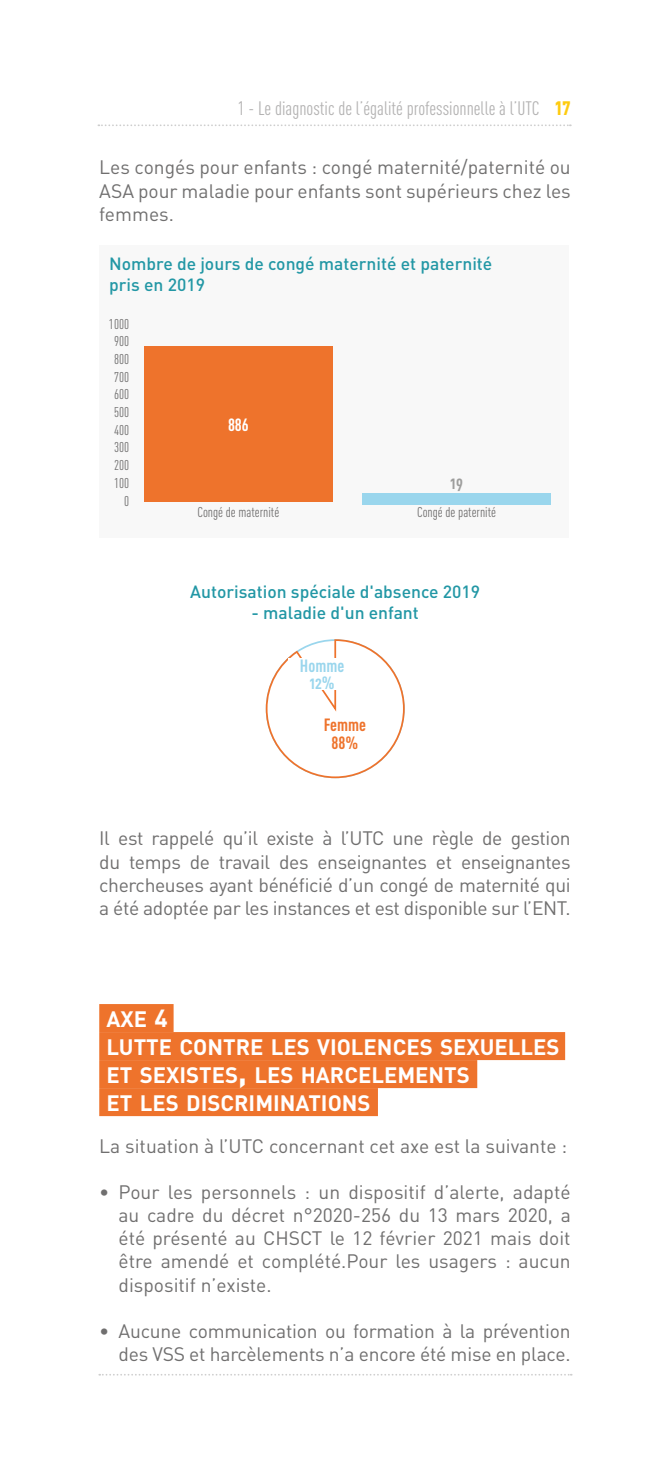
<style>
.page{position:relative;width:670px;height:1474px;background:#fff}
.page>*{position:absolute;margin:0;border:0;box-sizing:border-box;transform-origin:0 0}
.t1{font:700 22.05px/28px "DIN";color:#fff}
.t2{font:19.25px/23.1px "DIN";letter-spacing:-.01em;color:#706f6f;text-align:justify}
.t3{font:19.25px "DIN Cond";color:#b3b2b2}
.t4{font:500 17.5px/21px "DIN";color:#2297a5}
.t5{font:17.5px/17.5px "DIN Cond Bold Alternate";color:#9ad6ed;text-align:center}
.t6{font:17.5px/17.5px "DIN Cond Bold Alternate";color:#ee732c;text-align:center}
.t7{font:17.5px "DIN Cond Bold Alternate";color:#fff}
.t8{font:17.5px "DIN Cond Bold Alternate";color:#9d9d9c}
.t9{font:14px/17.7px "DIN Cond";color:#706f6f;text-align:right}
.s1{font-weight:900;color:#fecb0f}
.s2{font-size:24.5px}
.s3{font-size:31.5px}
</style>
<div class="page">
<svg style="left:98px;top:124px;width:473px;height:2px"></svg>
<svg style="left:99px;top:1374px;width:472px;height:1px"></svg>
<div style="left:99px;top:1004px;width:75px;height:28px;background:#ee732c"></div>
<div style="left:99px;top:1032px;width:466px;height:28px;background:#ee732c"></div>
<div style="left:99px;top:1060px;width:378px;height:28px;background:#ee732c"></div>
<div style="left:99px;top:1088px;width:279px;height:28px;background:#ee732c"></div>
<div style="left:99px;top:245px;width:470px;height:293px;background:#f8f8f8"></div>
<div style="left:144px;top:346px;width:189px;height:155px;background:#ee732c"></div>
<div style="left:362px;top:493px;width:189px;height:11px;background:#9ad6ed"></div>
<svg style="left:265px;top:639px;width:140px;height:140px"></svg>
<div style="left:288px;top:657px;width:68px;height:32px;background:#fff"></div>
<p class="t3" style="left:238px;top:97px;width:334px">1 - Le diagnostic de l’égalité professionnelle à l’UTC <span class="s1">17</span></p>
<p class="t2" style="left:99px;top:156px;width:473px">Les congés pour enfants : congé maternité/paternité ou ASA pour maladie pour enfants sont supérieurs chez les femmes.</p>
<p class="t4" style="left:109px;top:252px;width:385px">Nombre de jours de congé maternité et paternité pris en 2019</p>
<p class="t9" style="left:109px;top:314px;width:22px">1000<br>900<br>800<br>700<br>600<br>500<br>400<br>300<br>200<br>100<br>0</p>
<p class="t7" style="left:228px;top:414px;width:22px">886</p>
<p class="t8" style="left:450px;top:472px;width:14px">19</p>
<p class="t9" style="left:197px;top:503px;width:83px">Congé de maternité</p>
<p class="t9" style="left:417px;top:503px;width:80px">Congé de paternité</p>
<p class="t4" style="left:190px;top:580px;width:291px">Autorisation spéciale d'absence 2019</p>
<p class="t4" style="left:252px;top:601px;width:169px">- maladie d'un enfant</p>
<p class="t5" style="left:300px;top:656px;width:46px">Homme<br>12%</p>
<p class="t6" style="left:324px;top:715px;width:44px">Femme<br>88%</p>
<p class="t2" style="left:99px;top:826px;width:473px">Il est rappelé qu’il existe à l’UTC une règle de gestion du temps de travail des enseignantes et enseignantes chercheuses ayant bénéficié d’un congé de maternité qui a été adoptée par les instances et est disponible sur l’ENT.</p>
<p class="t1" style="left:107px;top:1003px;width:454px">AXE <span class="s2">4<br></span>LUTTE CONTRE LES VIOLENCES SEXUELLES<br>ET SEXISTES<span class="s3">,</span> LES HARCELEMENTS<br>ET LES DISCRIMINATIONS</p>
<p class="t2" style="left:99px;top:1133px;width:469px">La situation à l’UTC concernant cet axe est la suivante :</p>
<p class="t2" style="left:118px;top:1180px;width:454px;text-indent:-19px">• Pour les personnels : un dispositif d’alerte, adapté au cadre du décret n°2020-256 du 13 mars 2020, a été présenté au CHSCT le 12 février 2021 mais doit être amendé et complété.Pour les usagers : aucun dispositif n’existe.</p>
<p class="t2" style="left:99px;top:1318px;width:473px;text-align:right">• Aucune communication ou formation à la prévention des VSS et harcèlements n’a encore été mise en place.</p>
</div>
